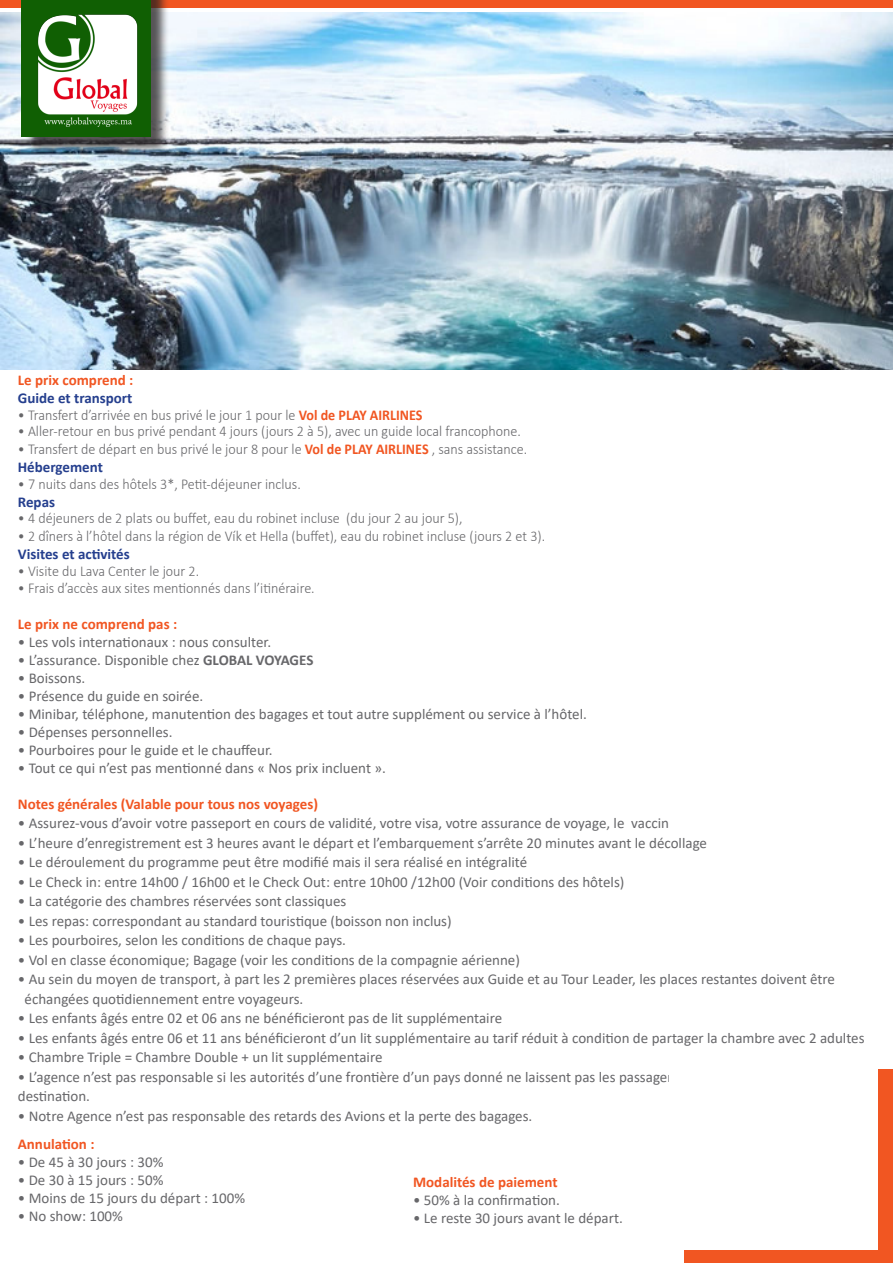
<style>
.page{position:relative;width:893px;height:1263px;background:#fff}
.page>*{position:absolute;margin:0;border:0;box-sizing:border-box;transform-origin:0 0}
.t1{font:15px/19.5px "Calibri";color:#67676a}
.t2{font:300 15px "Calibri";color:#67676a;scale:.94 1}
.t3{font:700 15px "Calibri";color:#f15622}
.t4{font:700 15px "Calibri";color:#253f8e}
.s1{font-weight:700;color:#f15622}
.s2{font-weight:700}
</style>
<div class="page">
<div style="left:0;top:0;width:893px;height:8px;background:#f15622"></div>
<img style="left:0;top:12px;width:893px;height:358px">
<div style="left:24px;top:0;width:146px;height:156px;background:#231f20;opacity:.75"></div>
<div style="left:22px;top:0;width:129px;height:137px;background:#105f03"></div>
<img style="left:11px;top:14px;width:161px;height:114px">
<div style="left:685px;top:1069px;width:208px;height:194px;background:#f15622"></div>
<div style="left:670px;top:1057px;width:208px;height:193px;background:#fff"></div>
<p class="t3" style="left:18px;top:370px;width:117px">Le prix comprend :</p>
<p class="t4" style="left:18px;top:388px;width:116px">Guide et transport</p>
<p class="t2" style="left:18px;top:406px;width:432px">• Transfert d’arrivée en bus privé le jour 1 pour le <span class="s1">Vol de PLAY AIRLINES</span></p>
<p class="t2" style="left:18px;top:422px;width:537px">• Aller-retour en bus privé pendant 4 jours (jours 2 à 5), avec un guide local francophone.</p>
<p class="t2" style="left:18px;top:440px;width:543px">• Transfert de départ en bus privé le jour 8 pour le <span class="s1">Vol de PLAY AIRLINES</span> , sans assistance.</p>
<p class="t4" style="left:18px;top:457px;width:87px">Hébergement</p>
<p class="t2" style="left:18px;top:475px;width:303px">• 7 nuits dans des hôtels 3*, Petit-déjeuner inclus.</p>
<p class="t4" style="left:18px;top:491px;width:39px">Repas</p>
<p class="t2" style="left:18px;top:509px;width:475px">• 4 déjeuners de 2 plats ou buffet, eau du robinet incluse (du jour 2 au jour 5),</p>
<p class="t2" style="left:18px;top:527px;width:562px">• 2 dîners à l’hôtel dans la région de Vík et Hella (buffet), eau du robinet incluse (jours 2 et 3).</p>
<p class="t4" style="left:18px;top:544px;width:113px">Visites et activités</p>
<p class="t2" style="left:18px;top:562px;width:194px">• Visite du Lava Center le jour 2.</p>
<p class="t2" style="left:18px;top:578px;width:317px">• Frais d’accès aux sites mentionnés dans l’itinéraire.</p>
<p class="t3" style="left:18px;top:613px;width:161px">Le prix ne comprend pas :</p>
<p class="t1" style="left:18px;top:631px;width:255px">• Les vols internationaux : nous consulter.</p>
<p class="t1" style="left:18px;top:649px;width:297px">• L’assurance. Disponible chez <span class="s2">GLOBAL VOYAGES</span></p>
<p class="t1" style="left:18px;top:667px;width:69px">• Boissons.</p>
<p class="t1" style="left:18px;top:685px;width:187px">• Présence du guide en soirée.</p>
<p class="t1" style="left:18px;top:703px;width:571px">• Minibar, téléphone, manutention des bagages et tout autre supplément ou service à l’hôtel.</p>
<p class="t1" style="left:18px;top:721px;width:156px">• Dépenses personnelles.</p>
<p class="t1" style="left:18px;top:739px;width:256px">• Pourboires pour le guide et le chauffeur.</p>
<p class="t1" style="left:18px;top:757px;width:370px">• Tout ce qui n’est pas mentionné dans « Nos prix incluent ».</p>
<p class="t3" style="left:18px;top:793px;width:302px">Notes générales (Valable pour tous nos voyages)</p>
<p class="t1" style="left:18px;top:813px;width:653px">• Assurez-vous d’avoir votre passeport en cours de validité, votre visa, votre assurance de voyage, le vaccin</p>
<p class="t1" style="left:18px;top:832px;width:691px">• L’heure d’enregistrement est 3 heures avant le départ et l’embarquement s’arrête 20 minutes avant le décollage</p>
<p class="t1" style="left:18px;top:852px;width:511px">• Le déroulement du programme peut être modifié mais il sera réalisé en intégralité</p>
<p class="t1" style="left:18px;top:871px;width:608px">• Le Check in: entre 14h00 / 16h00 et le Check Out: entre 10h00 /12h00 (Voir conditions des hôtels)</p>
<p class="t1" style="left:18px;top:891px;width:330px">• La catégorie des chambres réservées sont classiques</p>
<p class="t1" style="left:18px;top:910px;width:435px">• Les repas: correspondant au standard touristique (boisson non inclus)</p>
<p class="t1" style="left:18px;top:930px;width:330px">• Les pourboires, selon les conditions de chaque pays.</p>
<p class="t1" style="left:18px;top:949px;width:504px">• Vol en classe économique; Bagage (voir les conditions de la compagnie aérienne)</p>
<p class="t1" style="left:18px;top:969px;width:819px">• Au sein du moyen de transport, à part les 2 premières places réservées aux Guide et au Tour Leader, les places restantes doivent être</p>
<p class="t1" style="left:25px;top:988px;width:280px">échangées quotidiennement entre voyageurs.</p>
<p class="t1" style="left:18px;top:1008px;width:486px">• Les enfants âgés entre 02 et 06 ans ne bénéficieront pas de lit supplémentaire</p>
<p class="t1" style="left:18px;top:1027px;width:848px">• Les enfants âgés entre 06 et 11 ans bénéficieront d’un lit supplémentaire au tarif réduit à condition de partager la chambre avec 2 adultes</p>
<p class="t1" style="left:18px;top:1047px;width:366px">• Chambre Triple = Chambre Double + un lit supplémentaire</p>
<p class="t1" style="left:18px;top:1066px;width:824px">• L’agence n’est pas responsable si les autorités d’une frontière d’un pays donné ne laissent pas les passagers embarquer vers une autre destination.</p>
<p class="t1" style="left:18px;top:1105px;width:516px">• Notre Agence n’est pas responsable des retards des Avions et la perte des bagages.</p>
<p class="t3" style="left:18px;top:1134px;width:78px">Annulation :</p>
<p class="t1" style="left:18px;top:1152px;width:147px">• De 45 à 30 jours : 30%</p>
<p class="t1" style="left:18px;top:1170px;width:147px">• De 30 à 15 jours : 50%</p>
<p class="t1" style="left:18px;top:1188px;width:229px">• Moins de 15 jours du départ : 100%</p>
<p class="t1" style="left:18px;top:1206px;width:107px">• No show: 100%</p>
<p class="t3" style="left:413px;top:1171px;width:146px">Modalités de paiement</p>
<p class="t1" style="left:413px;top:1190px;width:148px">• 50% à la confirmation.</p>
<p class="t1" style="left:413px;top:1208px;width:211px">• Le reste 30 jours avant le départ.</p>
</div>
